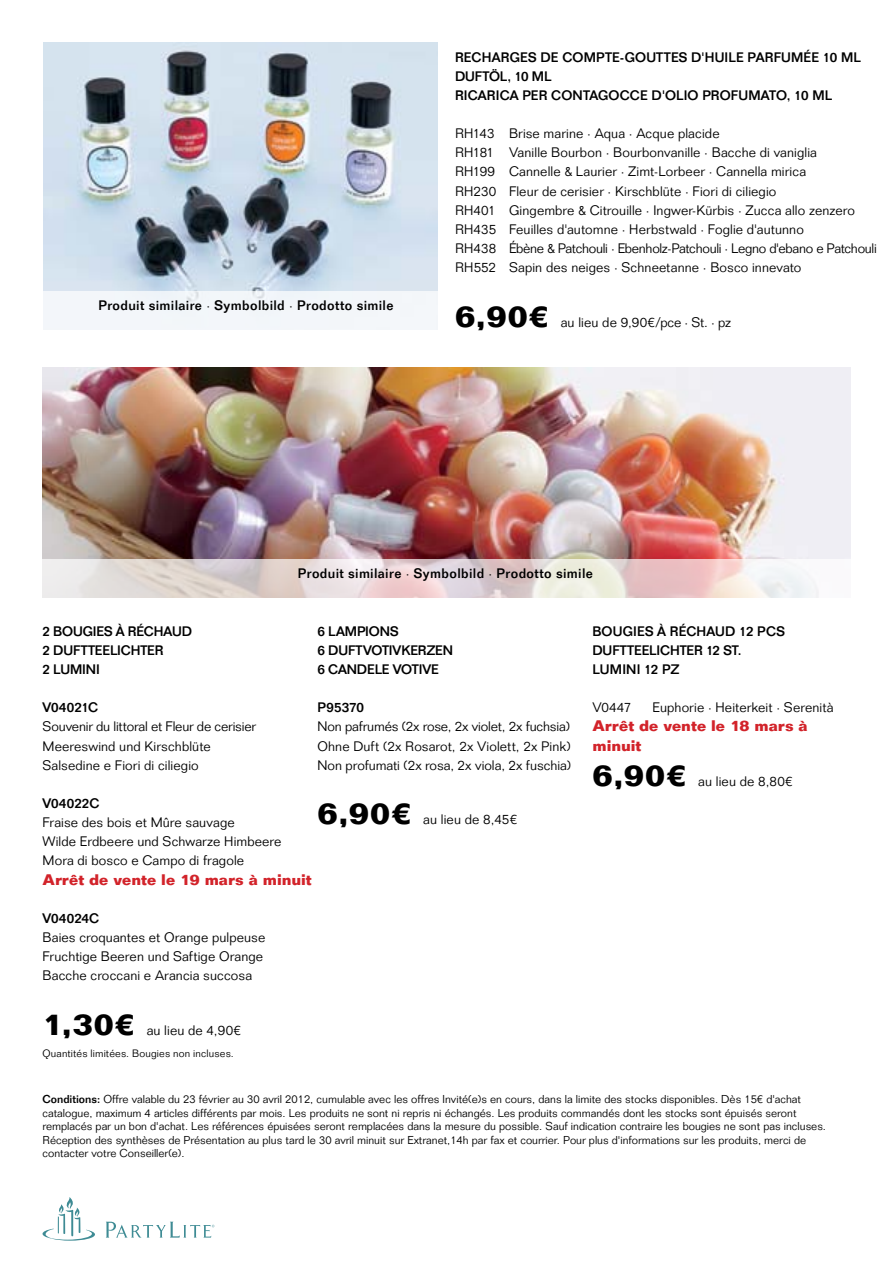
<style>
.page{position:relative;width:893px;height:1263px;background:#fff}
.page>*{position:absolute;margin:0;border:0;box-sizing:border-box;transform-origin:0 0}
.t1{font:700 30px "Folio Std";letter-spacing:.035em;color:#000}
.t2{font:700 15px/19.2px "Folio Std";color:#d2232a}
.t3{font:300 13.5px/19.2px "Folio Std";letter-spacing:.01em;color:#000}
.t4{font:500 13.5px/19.2px "Folio Std";letter-spacing:.005em;color:#000}
.t5{font:300 11.25px/13.5px "Folio Std";color:#000}
.t6{font:300 10.5px "Folio Std";letter-spacing:.015em;color:#000}
.s1{font-weight:500}
</style>
<div class="page">
<img style="left:43px;top:43px;width:395px;height:287px">
<div style="left:44px;top:291px;width:405px;height:54px;background:#f3f6fa"></div>
<img style="left:43px;top:368px;width:807px;height:191px">
<svg style="left:106px;top:1222px;width:108px;height:15px"></svg>
<svg style="left:43px;top:1197px;width:52px;height:44px"></svg>
<svg style="left:42px;top:559px;width:777px;height:39px;background:#e6d9d7"></svg>
<p class="t4" style="left:98px;top:296px;width:297px">PRODUIT SIMILAIRE · SYMBOLBILD · PRODOTTO SIMILE</p>
<p class="t4" style="left:455px;top:47px;width:408px">RECHARGES DE COMPTE-GOUTTES D'HUILE PARFUMÉE 10 ML<br>DUFTÖL, 10 ML<br>RICARICA PER CONTAGOCCE D'OLIO PROFUMATO, 10 ML</p>
<p class="t3" style="left:455px;top:124px;width:423px">RH143 Brise marine · Aqua · Acque placide<br>RH181 Vanille Bourbon · Bourbonvanille · Bacche di vaniglia<br>RH199 Cannelle &amp; Laurier · Zimt-Lorbeer · Cannella mirica<br>RH230 Fleur de cerisier · Kirschblüte · Fiori di ciliegio<br>RH401 Gingembre &amp; Citrouille · Ingwer-Kürbis · Zucca allo zenzero RH435 Feuilles d'automne · Herbstwald · Foglie d'autunno<br>RH438 Ébène &amp; Patchouli · Ebenholz-Patchouli · Legno d'ebano e Patchouli RH552 Sapin des neiges · Schneetanne · Bosco innevato</p>
<h1 class="t1" style="left:455px;top:298px;width:95px">6,90€</h1>
<p class="t3" style="left:561px;top:313px;width:172px">au lieu de 9,90€/pce · St. · pz</p>
<p class="t4" style="left:298px;top:564px;width:297px">PRODUIT SIMILAIRE · SYMBOLBILD · PRODOTTO SIMILE</p>
<p class="t4" style="left:43px;top:621px;width:151px">2 BOUGIES À RÉCHAUD<br>2 DUFTTEELICHTER<br>2 LUMINI</p>
<p class="t4" style="left:43px;top:698px;width:56px">V04021C</p>
<p class="t3" style="left:43px;top:717px;width:215px">Souvenir du littoral et Fleur de cerisier<br>Meereswind und Kirschblüte<br>Salsedine e Fiori di ciliegio</p>
<p class="t4" style="left:43px;top:794px;width:58px">V04022C</p>
<p class="t3" style="left:43px;top:813px;width:240px">Fraise des bois et Mûre sauvage<br>Wilde Erdbeere und Schwarze Himbeere<br>Mora di bosco e Campo di fragole</p>
<p class="t2" style="left:43px;top:869px;width:271px">Arrêt de vente le 19 mars à minuit</p>
<p class="t4" style="left:43px;top:908px;width:58px">V04024C</p>
<p class="t3" style="left:43px;top:927px;width:224px">Baies croquantes et Orange pulpeuse<br>Fruchtige Beeren und Saftige Orange<br>Bacche croccani e Arancia succosa</p>
<h1 class="t1" style="left:43px;top:1006px;width:94px">1,30€</h1>
<p class="t3" style="left:147px;top:1021px;width:96px">au lieu de 4,90€</p>
<p class="t4" style="left:317px;top:621px;width:137px">6 LAMPIONS<br>6 DUFTVOTIVKERZEN<br>6 CANDELE VOTIVE</p>
<p class="t4" style="left:317px;top:698px;width:48px">P95370</p>
<p class="t3" style="left:317px;top:717px;width:255px;text-align:justify">Non pafrumés (2x rose, 2x violet, 2x fuchsia)<br>Ohne Duft (2x Rosarot, 2x Violett, 2x Pink)<br>Non profumati (2x rosa, 2x viola, 2x fuschia)</p>
<h1 class="t1" style="left:317px;top:795px;width:95px">6,90€</h1>
<p class="t3" style="left:423px;top:810px;width:95px">au lieu de 8,45€</p>
<p class="t6" style="left:43px;top:1047px;width:193px">Quantités limitées. Bougies non incluses.</p>
<p class="t4" style="left:592px;top:621px;width:194px">BOUGIES À RÉCHAUD 12 PCS<br>DUFTTEELICHTER 12 ST.<br>LUMINI 12 PZ</p>
<p class="t3" style="left:592px;top:698px;width:40px">V0447</p>
<p class="t3" style="left:652px;top:698px;width:183px">Euphorie · Heiterkeit · Serenità</p>
<p class="t2" style="left:592px;top:716px;width:217px">Arrêt de vente le 18 mars à minuit</p>
<h1 class="t1" style="left:592px;top:757px;width:95px">6,90€</h1>
<p class="t3" style="left:698px;top:772px;width:96px">au lieu de 8,80€</p>
<p class="t5" style="left:43px;top:1092px;width:785px"><span class="s1">CONDITIONS:</span> Offre valable du 23 février au 30 avril 2012, cumulable avec les offres Invité(e)s en cours, dans la limite des stocks disponibles. Dès 15€ d'achat catalogue, maximum 4 articles différents par mois. Les produits ne sont ni repris ni échangés. Les produits commandés dont les stocks sont épuisés seront remplacés par un bon d'achat. Les références épuisées seront remplacées dans la mesure du possible. Sauf indication contraire les bougies ne sont pas incluses.<br>Réception des synthèses de Présentation au plus tard le 30 avril minuit sur Extranet,14h par fax et courrier. Pour plus d'informations sur les produits, merci de contacter votre Conseiller(e).</p>
</div>
